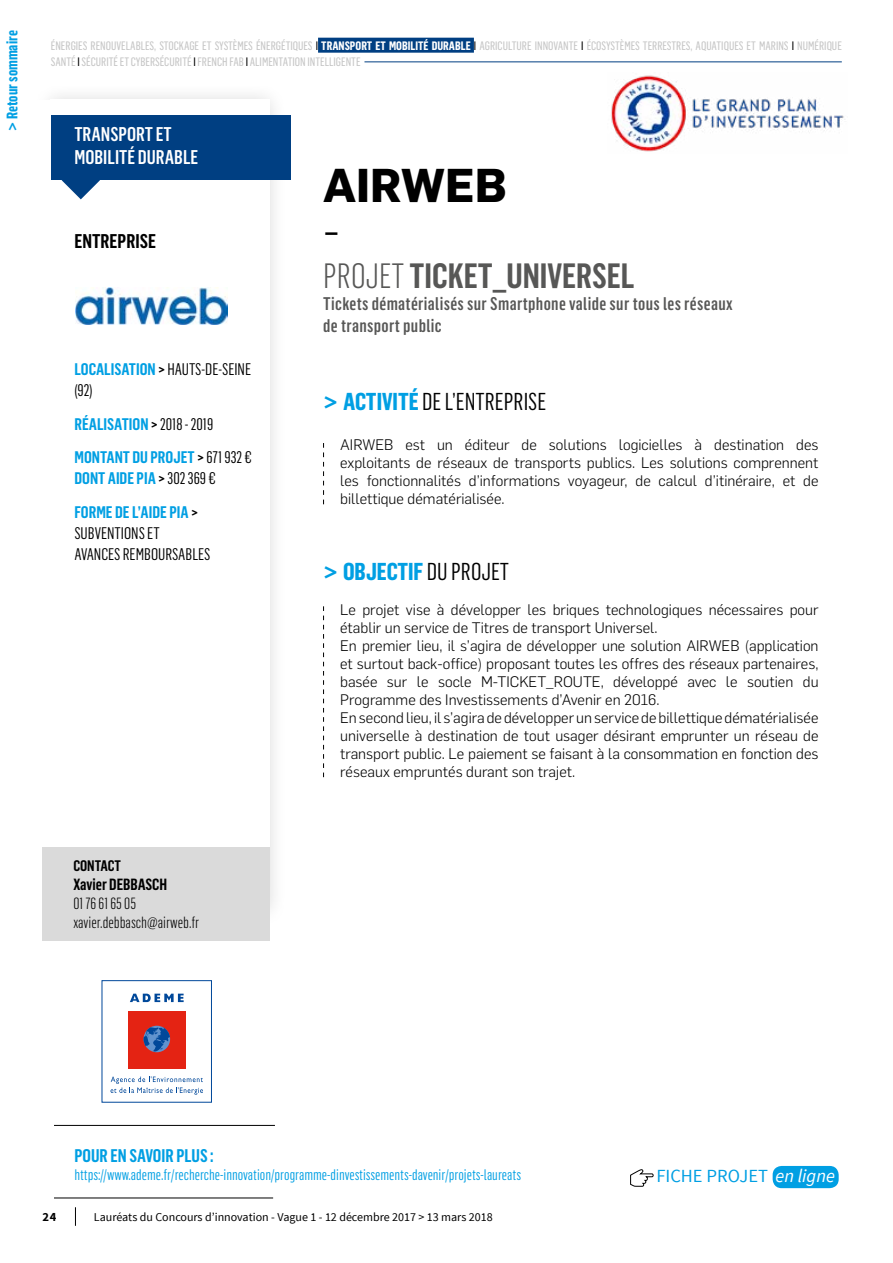
<style>
.page{position:relative;width:893px;height:1263px;background:#fff}
.page>*{position:absolute;margin:0;border:0;box-sizing:border-box;transform-origin:0 0}
.t1{font:300 47.1px "Flama";color:#000}
.t2{font:700 46.5px "Flama";color:#000}
.t3{font:600 34.5px "Flama Condensed";color:#575756}
.t4{font:24px "Flama Condensed";color:#000}
.t5{font:700 24px "Flama Condensed";color:#009fe3}
.t6{font:500 19.5px/22.5px "Flama Condensed";color:#fff}
.t7{font:600 19.5px "Flama Condensed";color:#000}
.t8{font:18.45px "Source Sans Pro";color:#009fe3}
.t9{font:500 18px/21.6px "Flama Condensed";letter-spacing:.02em;color:#575756}
.t10{font:600 18px "Flama Condensed";color:#009fe3}
.t11{font:600 16.5px/33.8px "Flama Condensed";color:#009fe3}
.t12{font:16.5px/21px "Flama Condensed";color:#000}
.t13{font:300 15.9px/19px "Flama Condensed";color:#000}
.t14{font:600 15.9px "Flama Condensed";color:#000}
.t15{font:300 15px/18px "Flama";color:#000;text-align:justify}
.t16{font:15px "Flama Condensed";color:#009fe3}
.t17{font:700 15px "Flama Condensed";color:#009fe3}
.t18{font:600 15px "Flama Condensed";letter-spacing:-.005em;color:#000}
.t19{font:700 12.6px "Source Sans Pro";color:#000}
.t20{font:12px/16.5px "Flama Condensed Basic";color:#c6c6c6}
.t21{font:12px "Source Sans Pro";color:#000}
.s1{font-family:"Flama"}
.s2{color:#000}
.s3{font-family:"Flama Condensed";font-weight:700;color:#fff}
.s4{font-weight:600;color:#009fe3}
.s5{font-weight:600}
.s6{font-weight:400;color:#000}
.s7{font-weight:300}
.s8{font-family:"Flama";font-weight:700;color:#009fe3}
.s9{font-weight:700;color:#009fe3}
.s10{font-style:italic;color:#fff}
</style>
<div class="page">
<svg style="left:75px;top:1207px;width:1px;height:19px"></svg>
<div style="left:33px;top:82px;width:255px;height:847px;background:#fbfbfb"></div>
<div style="left:0;top:100px;width:270px;height:1099px;background:#fff"></div>
<svg style="left:323px;top:443px;width:1px;height:61px"></svg>
<svg style="left:323px;top:606px;width:1px;height:171px"></svg>
<div style="left:773px;top:1166px;width:66px;height:22px;background:#009fe3;border-radius:9px"></div>
<svg style="left:630px;top:1169px;width:24px;height:18px"></svg>
<hr style="left:54px;top:1125px;width:221px;height:1px;background:#000">
<div style="left:43px;top:848px;width:227px;height:93px;background:#dadada"></div>
<div style="left:51px;top:116px;width:239px;height:64px;background:#003f82"></div>
<svg style="left:62px;top:180px;width:38px;height:19px"></svg>
<div style="left:102px;top:980px;width:110px;height:122px;border:1px solid #00489a"></div>
<div style="left:128px;top:1011px;width:58px;height:57px;background:#e42313"></div>
<svg style="left:144px;top:1026px;width:26px;height:26px"></svg>
<svg style="left:130px;top:994px;width:54px;height:8px"></svg>
<svg style="left:111px;top:1076px;width:92px;height:19px"></svg>
<div style="left:318px;top:38px;width:156px;height:15px;background:#003f82"></div>
<hr style="left:364px;top:61px;width:478px;height:1px;background:#003f82">
<img style="left:76px;top:288px;width:152px;height:37px">
<hr style="left:54px;top:1197px;width:219px;height:1px;background:#000">
<img style="left:611px;top:75px;width:234px;height:77px">
<p class="t17" style="left:3px;top:131px;width:103px;rotate:-90deg"><span class="s1">&gt;</span> Retour sommaire</p>
<p class="t20" style="left:51px;top:37px;width:792px">ÉNERGIES RENOUVELABLES, STOCKAGE ET SYSTÈMES ÉNERGÉTIQUES <span class="s2">I</span> <span class="s3">TRANSPORT ET MOBILITÉ DURABLE</span> <span class="s2">I</span> AGRICULTURE INNOVANTE <span class="s2">I</span> ÉCOSYSTÈMES TERRESTRES, AQUATIQUES ET MARINS <span class="s2">I</span> NUMÉRIQUE<br>SANTÉ <span class="s2">I</span> SÉCURITÉ ET CYBERSÉCURITÉ <span class="s2">I</span> FRENCH FAB <span class="s2">I</span> ALIMENTATION INTELLIGENTE</p>
<h3 class="t6" style="left:74px;top:123px;width:125px">TRANSPORT ET<br>MOBILITÉ DURABLE</h3>
<h3 class="t7" style="left:74px;top:228px;width:83px">ENTREPRISE</h3>
<p class="t12" style="left:74px;top:358px;width:178px"><span class="s4">LOCALISATION</span> <span class="s5">&gt;</span> HAUTS-DE-SEINE (92)</p>
<p class="t11" style="left:74px;top:406px;width:179px">RÉALISATION <span class="s2">&gt;</span> <span class="s6">2018 - 2019<br></span>MONTANT DU PROJET <span class="s2">&gt;</span> <span class="s6">671 932 €</span></p>
<p class="t11" style="left:74px;top:461px;width:143px">DONT AIDE PIA <span class="s2">&gt;</span> <span class="s6">302 369 €<br></span>FORME DE L’AIDE PIA <span class="s2">&gt;</span></p>
<p class="t12" style="left:74px;top:522px;width:137px">SUBVENTIONS ET<br>AVANCES REMBOURSABLES</p>
<p class="t18" style="left:73px;top:856px;width:49px">CONTACT</p>
<p class="t14" style="left:73px;top:874px;width:95px">Xavier DEBBASCH</p>
<p class="t13" style="left:73px;top:893px;width:127px">01 76 61 65 05 xavier.debbasch@airweb.fr</p>
<h2 class="t2" style="left:323px;top:152px;width:185px">AIRWEB</h2>
<h1 class="t1" style="left:323px;top:198px;width:18px">-</h1>
<h3 class="t3" style="left:323px;top:254px;width:313px"><span class="s7">PROJET</span> TICKET_UNIVERSEL</h3>
<p class="t9" style="left:323px;top:292px;width:411px">Tickets dématérialisés sur Smartphone valide sur tous les réseaux de transport public</p>
<h3 class="t4" style="left:323px;top:387px;width:224px"><span class="s8">&gt;</span> <span class="s9">ACTIVITÉ</span> DE L’ENTREPRISE</h3>
<p class="t15" style="left:340px;top:435px;width:480px">AIRWEB est un éditeur de solutions logicielles à destination des exploitants de réseaux de transports publics. Les solutions comprennent les fonctionnalités d’informations voyageur, de calcul d’itinéraire, et de billettique dématérialisée.</p>
<h3 class="t5" style="left:323px;top:556px;width:187px"><span class="s1">&gt;</span> OBJECTIF <span class="s6">DU PROJET</span></h3>
<p class="t15" style="left:340px;top:600px;width:480px;text-align:left">Le projet vise à développer les briques technologiques nécessaires pour établir un service de Titres de transport Universel.<br>En premier lieu, il s’agira de développer une solution AIRWEB (application et surtout back-office) proposant toutes les offres des réseaux partenaires, basée sur le socle M-TICKET_ROUTE, développé avec le soutien du Programme des Investissements d’Avenir en 2016.<br>En second lieu, il s’agira de développer un service de billettique dématérialisée universelle à destination de tout usager désirant emprunter un réseau de transport public. Le paiement se faisant à la consommation en fonction des réseaux empruntés durant son trajet.</p>
<p class="t10" style="left:74px;top:1144px;width:141px">POUR EN SAVOIR PLUS :</p>
<p class="t16" style="left:74px;top:1165px;width:448px">https://www.ademe.fr/recherche-innovation/programme-dinvestissements-davenir/projets-laureats</p>
<p class="t19" style="left:43px;top:1209px;width:15px">24</p>
<p class="t21" style="left:94px;top:1209px;width:400px">Lauréats du Concours d’innovation - Vague 1 - 12 décembre 2017 &gt; 13 mars 2018</p>
<p class="t8" style="left:656px;top:1165px;width:180px">FICHE PROJET <span class="s10">en ligne</span></p>
</div>
